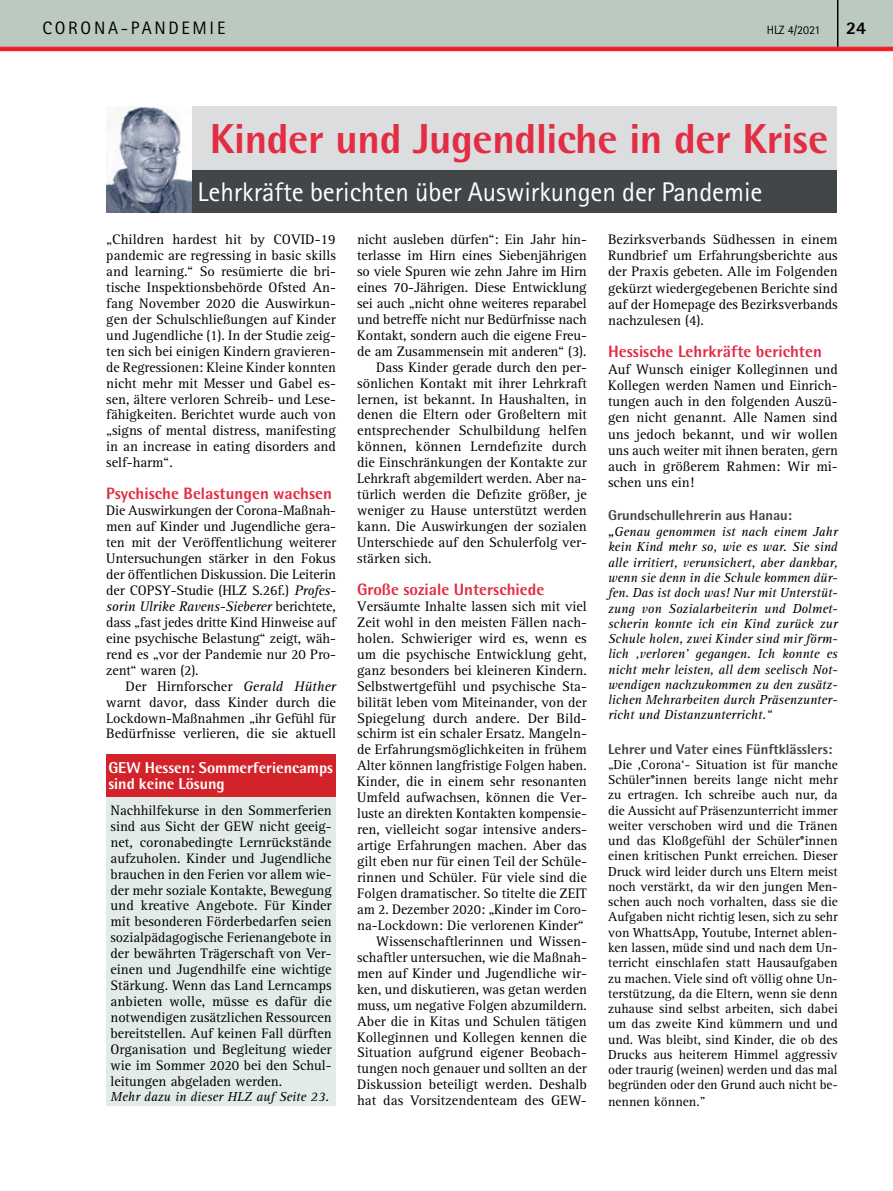
<style>
.page{position:relative;width:893px;height:1191px;background:#fff}
.page>*{position:absolute;margin:0;border:0;box-sizing:border-box;transform-origin:0 0}
.t1{font:800 42px "Rotis Semi Sans Std";letter-spacing:-.01em;color:#e22d44}
.t2{font:27px "Rotis Sans Serif Std";letter-spacing:-.005em;color:#fff}
.t3{font:18px "Rotis Sans Serif Std";letter-spacing:.15em;color:#000}
.t4{font:800 18px "Rotis Sans Serif Std";color:#000}
.t5{font:800 16.5px "Rotis Semi Sans Std";color:#e22d44}
.t6{font:800 15.75px/15.9px "Rotis Semi Sans Std";letter-spacing:-.005em;color:#fff}
.t7{font:14.25px/15.9px "Rotis Serif Std";color:#000;text-align:justify}
.t8{font:800 14.25px "Rotis Semi Sans Std";letter-spacing:-.005em;color:#414648}
.t9{font:13.5px/15.3px "Rotis Serif Std";color:#000;text-align:justify}
.t10{font:italic 13.5px/15.3px "Rotis Serif Std";color:#000;text-align:justify}
.t11{font:12px "Rotis Sans Serif Std";color:#000}
.s1{font-style:italic}
.s2{font-weight:700;font-style:normal}
</style>
<div class="page">
<svg style="left:0;top:0;width:893px;height:51px;background:#c0bab4"></svg>
<hr style="left:837px;top:0;width:1px;height:47px;background:#000">
<div style="left:191px;top:106px;width:646px;height:64px;background:#dcddde"></div>
<div style="left:191px;top:170px;width:646px;height:43px;background:#414648"></div>
<img style="left:106px;top:106px;width:85px;height:107px">
<div style="left:106px;top:796px;width:230px;height:310px;background:#e3ebe6"></div>
<div style="left:106px;top:754px;width:230px;height:42px;background:#d2232a"></div>
<p class="t3" style="left:43px;top:17px;width:184px">CORONA-PANDEMIE</p>
<p class="t11" style="left:767px;top:23px;width:55px">HLZ 4/2021</p>
<p class="t4" style="left:846px;top:16px;width:22px">24</p>
<h1 class="t1" style="left:210px;top:112px;width:620px">Kinder und Jugendliche in der Krise</h1>
<h2 class="t2" style="left:198px;top:176px;width:566px">Lehrkräfte berichten über Auswirkungen der Pandemie</h2>
<p class="t7" style="left:106px;top:232px;width:231px">„Children hardest hit by COVID-19 pandemic are regressing in basic skills and learning.“ So resümierte die bri&shy;tische Inspektionsbehörde Ofsted An&shy;fang November 2020 die Auswirkun&shy;gen der Schulschließungen auf Kinder und Jugendliche (1). In der Studie zeig&shy;ten sich bei einigen Kindern gravieren&shy;de Regressionen: Kleine Kinder konnten nicht mehr mit Messer und Gabel es&shy;sen, ältere verloren Schreib- und Lese&shy;fähigkeiten. Berichtet wurde auch von „signs of mental distress, manifesting in an increase in eating disorders and self-harm“.</p>
<p class="t5" style="left:106px;top:483px;width:227px">Psychische Belastungen wachsen</p>
<p class="t7" style="left:106px;top:503px;width:231px">Die Auswirkungen der Corona-Maßnah&shy;men auf Kinder und Jugendliche gera&shy;ten mit der Veröffentlichung weiterer Untersuchungen stärker in den Fokus der öffentlichen Diskussion. Die Leiterin der COPSY-Studie (HLZ S.26f.) <span class="s1">Profes&shy;sorin Ulrike Ravens-Sieberer</span> berichtete, dass „fast jedes dritte Kind Hinweise auf eine psychische Belastung“ zeigt, wäh&shy;rend es „vor der Pandemie nur 20 Pro&shy;zent“ waren (2).</p>
<p class="t7" style="left:106px;top:678px;width:231px;text-indent:19px">Der Hirnforscher <span class="s1">Gerald Hüther </span>warnt davor, dass Kinder durch die Lockdown-Maßnahmen „ihr Gefühl für Bedürfnisse verlieren, die sie aktuell</p>
<p class="t7" style="left:357px;top:232px;width:231px">nicht ausleben dürfen“: Ein Jahr hin-</p>
<p class="t7" style="left:357px;top:248px;width:231px">terlasse im Hirn eines Siebenjährigen</p>
<p class="t7" style="left:357px;top:264px;width:231px">so viele Spuren wie zehn Jahre im Hirn</p>
<p class="t7" style="left:357px;top:279px;width:231px">eines 70-Jährigen. Diese Entwicklung</p>
<p class="t7" style="left:357px;top:295px;width:231px">sei auch „nicht ohne weiteres reparabel</p>
<p class="t7" style="left:357px;top:311px;width:231px">und betreffe nicht nur Bedürfnisse nach</p>
<p class="t7" style="left:357px;top:327px;width:231px">Kontakt, sondern auch die eigene Freu-</p>
<p class="t7" style="left:357px;top:343px;width:231px">de am Zusammensein mit anderen“ (3).</p>
<p class="t7" style="left:376px;top:359px;width:212px">Dass Kinder gerade durch den per-</p>
<p class="t7" style="left:357px;top:375px;width:231px">sönlichen Kontakt mit ihrer Lehrkraft</p>
<p class="t7" style="left:357px;top:391px;width:231px">lernen, ist bekannt. In Haushalten, in</p>
<p class="t7" style="left:357px;top:407px;width:231px">denen die Eltern oder Großeltern mit</p>
<p class="t7" style="left:357px;top:423px;width:231px">entsprechender Schulbildung helfen</p>
<p class="t7" style="left:357px;top:439px;width:231px">können, können Lerndefizite durch</p>
<p class="t7" style="left:357px;top:455px;width:231px">die Einschränkungen der Kontakte zur</p>
<p class="t7" style="left:357px;top:471px;width:231px">Lehrkraft abgemildert werden. Aber na-</p>
<p class="t7" style="left:357px;top:487px;width:231px">türlich werden die Defizite größer, je</p>
<p class="t7" style="left:357px;top:503px;width:231px">weniger zu Hause unterstützt werden</p>
<p class="t7" style="left:357px;top:519px;width:231px">kann. Die Auswirkungen der sozialen</p>
<p class="t7" style="left:357px;top:535px;width:231px">Unterschiede auf den Schulerfolg ver-</p>
<p class="t7" style="left:357px;top:551px;width:76px">stärken sich.</p>
<p class="t5" style="left:357px;top:579px;width:189px">Große soziale Unterschiede</p>
<p class="t7" style="left:357px;top:598px;width:231px;text-align:right">Versäumte Inhalte lassen sich mit viel Zeit wohl in den meisten Fällen nach&shy;holen. Schwieriger wird es, wenn es um die psychische Entwicklung geht, ganz besonders bei kleineren Kindern.<br>Selbstwertgefühl und psychische Sta&shy;bilität leben vom Miteinander, von der Spiegelung durch andere. Der Bild&shy;schirm ist ein schaler Ersatz. Mangeln&shy;de Erfahrungsmöglichkeiten in frühem Alter können langfristige Folgen haben.<br>Kinder, die in einem sehr resonanten Umfeld aufwachsen, können die Ver&shy;luste an direkten Kontakten kompensie&shy;ren, vielleicht sogar intensive anders&shy;artige Erfahrungen machen. Aber das gilt eben nur für einen Teil der Schüle&shy;rinnen und Schüler. Für viele sind die Folgen dramatischer. So titelte die ZEIT am 2. Dezember 2020: „Kinder im Coro&shy;na-Lockdown: Die verlorenen Kinder“ Wissenschaftlerinnen und Wissen&shy;schaftler untersuchen, wie die Maßnah&shy;men auf Kinder und Jugendliche wir&shy;ken, und diskutieren, was getan werden muss, um negative Folgen abzumildern.<br>Aber die in Kitas und Schulen tätigen Kolleginnen und Kollegen kennen die Situation aufgrund eigener Beobach&shy;tungen noch genauer und sollten an der Diskussion beteiligt werden. Deshalb hat das Vorsitzendenteam des GEW-</p>
<p class="t7" style="left:608px;top:232px;width:231px">Bezirksverbands Südhessen in einem Rundbrief um Erfahrungsberichte aus der Praxis gebeten. Alle im Folgenden gekürzt wiedergegebenen Berichte sind auf der Homepage des Bezirksverbands nachzulesen (4).</p>
<p class="t5" style="left:608px;top:341px;width:215px">Hessische Lehrkräfte berichten</p>
<p class="t7" style="left:608px;top:361px;width:231px">Auf Wunsch einiger Kolleginnen und Kollegen werden Namen und Einrich&shy;tungen auch in den folgenden Auszü&shy;gen nicht genannt. Alle Namen sind uns jedoch bekannt, und wir wollen uns auch weiter mit ihnen beraten, gern auch in größerem Rahmen: Wir mi&shy;schen uns ein!</p>
<p class="t8" style="left:608px;top:506px;width:185px">Grundschullehrerin aus Hanau:</p>
<p class="t10" style="left:608px;top:524px;width:231px"><span class="s2">„</span>Genau genommen ist nach einem Jahr kein Kind mehr so, wie es war. Sie sind alle irritiert, verunsichert, aber dankbar, wenn sie denn in die Schule kommen dür&shy;fen. Das ist doch was! Nur mit Unterstüt&shy;zung von Sozialarbeiterin und Dolmet&shy;scherin konnte ich ein Kind zurück zur Schule holen, zwei Kinder sind mir förm&shy;lich ‚verloren’ gegangen. Ich konnte es nicht mehr leisten, all dem seelisch Not&shy;wendigen nachzukommen zu den zusätz&shy;lichen Mehrarbeiten durch Präsenzunter&shy;richt und Distanzunterricht.“</p>
<p class="t8" style="left:608px;top:739px;width:226px">Lehrer und Vater eines Fünftklässlers:</p>
<p class="t9" style="left:608px;top:757px;width:231px">„Die ,Corona‘- Situation ist für manche Schüler*innen bereits lange nicht mehr zu ertragen. Ich schreibe auch nur, da die Aussicht auf Präsenzunterricht immer weiter verschoben wird und die Tränen und das Kloßgefühl der Schüler*innen einen kritischen Punkt erreichen. Dieser Druck wird leider durch uns Eltern meist noch verstärkt, da wir den jungen Men&shy;schen auch noch vorhalten, dass sie die Aufgaben nicht richtig lesen, sich zu sehr von WhattsApp, Youtube, Internet ablen&shy;ken lassen, müde sind und nach dem Un&shy;terricht einschlafen statt Hausaufgaben zu machen. Viele sind oft völlig ohne Un&shy;terstützung, da die Eltern, wenn sie denn zuhause sind selbst arbeiten, sich dabei um das zweite Kind kümmern und und und. Was bleibt, sind Kinder, die ob des Drucks aus heiterem Himmel aggressiv oder traurig (weinen) werden und das mal begründen oder den Grund auch nicht be&shy;nennen können."</p>
<p class="t6" style="left:108px;top:759px;width:226px">GEW Hessen: Sommerferiencamps sind keine Lösung</p>
<p class="t7" style="left:111px;top:802px;width:223px">Nachhilfekurse in den Sommerferien sind aus Sicht der GEW nicht geeig&shy;net, coronabedingte Lernrückstände aufzuholen. Kinder und Jugendliche brauchen in den Ferien vor allem wie&shy;der mehr soziale Kontakte, Bewegung und kreative Angebote. Für Kinder mit besonderen Förderbedarfen seien sozialpädagogische Ferienangebote in der bewährten Trägerschaft von Ver&shy;einen und Jugendhilfe eine wichtige Stärkung. Wenn das Land Lerncamps anbieten wolle, müsse es dafür die notwendigen zusätzlichen Ressourcen bereitstellen. Auf keinen Fall dürften Organisation und Begleitung wieder wie im Sommer 2020 bei den Schul&shy;leitungen abgeladen werden.</p>
<p class="t10" style="left:111px;top:1089px;width:220px">Mehr dazu in dieser HLZ auf Seite 23.</p>
</div>
